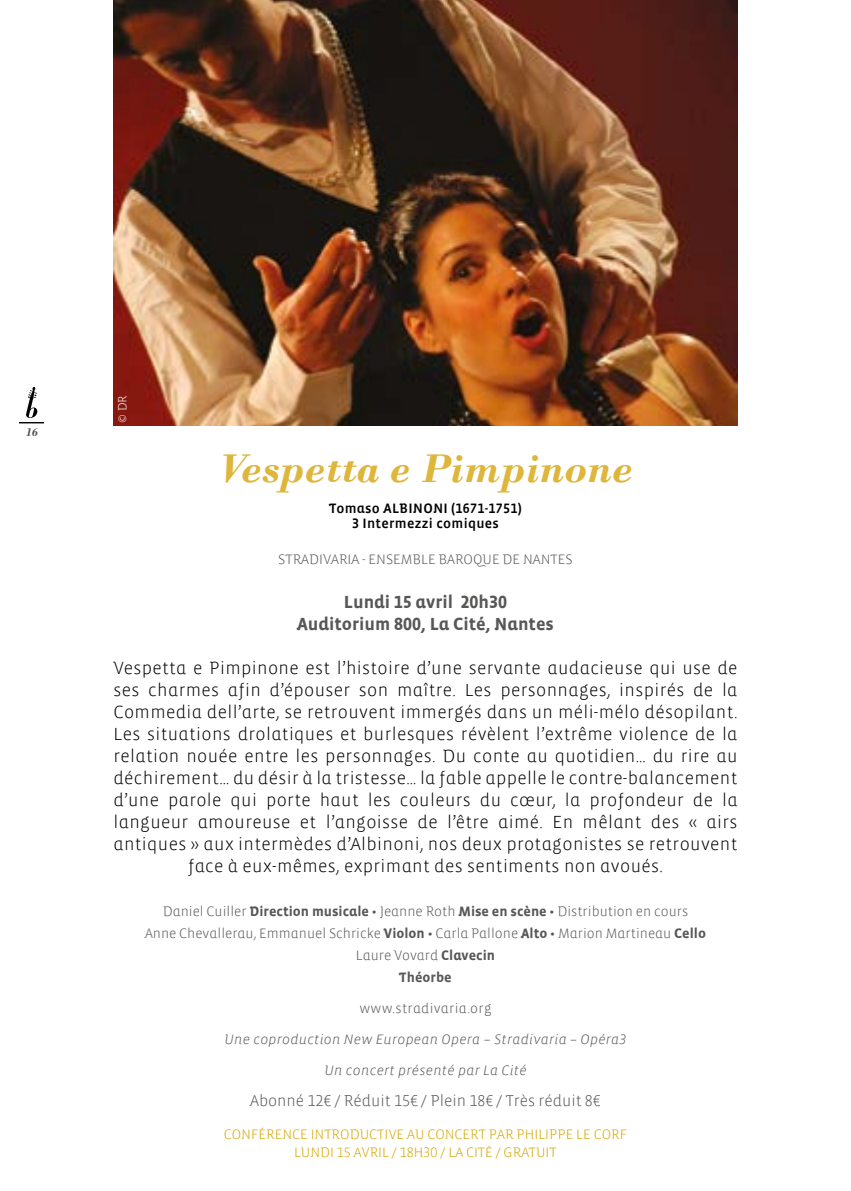
<style>
.page{position:relative;width:851px;height:1191px;background:#fff}
.page>*{position:absolute;margin:0;border:0;box-sizing:border-box;transform-origin:0 0}
.t1{font:italic 700 42px "Bodoni";color:#deb63c}
.t2{font:300 18px/22px "Vista Sans Alt";letter-spacing:.02em;color:#000;text-align:center}
.t3{font:700 18px/22px "Vista Sans Alt";color:#575756;text-align:center}
.t4{font:300 16px "Vista Sans Alt";color:#575756}
.t5{font:300 14px/22px "Vista Sans Alt";color:#575756;text-align:center}
.t6{font:300 14px/18px "Vista Sans Alt";color:#d4a500;text-align:center}
.t7{font:14px "Vista Sans Alt Light Ita";letter-spacing:.02em;color:#575756}
.t8{font:14px/15.4px "Vista Sans Alt Med";letter-spacing:.02em;color:#000;text-align:center}
.t9{font:300 14px "Vista Sans Alt";letter-spacing:.02em;color:#575756}
.t10{font:300 12px "Vista Sans Alt";color:#fff}
.t11{font:italic 700 12px "Bodoni";color:#575756}
.s1{font-weight:700}
.s2{font-family:"Vista Sans Alt Med";font-weight:400}
</style>
<div class="page">
<svg style="left:19px;top:387px;width:25px;height:36px"></svg>
<img style="left:113px;top:0;width:624px;height:425px">
<p class="t11" style="left:26px;top:425px;width:13px">16</p>
<p class="t10" style="left:116px;top:422px;width:29px;rotate:-90deg">© DR</p>
<h1 class="t1" style="left:218px;top:443px;width:416px">Vespetta e Pimpinone</h1>
<p class="t8" style="left:329px;top:500px;width:194px">Tomaso ALBINONI (1671-1751)<br>3 Intermezzi comiques</p>
<p class="t5" style="left:278px;top:548px;width:296px">STRADIVARIA - ENSEMBLE BAROQUE DE NANTES</p>
<p class="t3" style="left:297px;top:591px;width:258px">Lundi 15 avril 20h30<br>Auditorium 800, La Cité, Nantes</p>
<p class="t2" style="left:113px;top:657px;width:625px">Vespetta e Pimpinone est l’histoire d’une servante audacieuse qui use de ses charmes afin d’épouser son maître. Les personnages, inspirés de la Commedia dell’arte, se retrouvent immergés dans un méli-mélo désopilant.<br>Les situations drolatiques et burlesques révèlent l’extrême violence de la relation nouée entre les personnages. Du conte au quotidien… du rire au déchirement… du désir à la tristesse… la fable appelle le contre-balancement d’une parole qui porte haut les couleurs du cœur, la profondeur de la langueur amoureuse et l’angoisse de l’être aimé. En mêlant des « airs antiques » aux intermèdes d’Albinoni, nos deux protagonistes se retrouvent face à eux-mêmes, exprimant des sentiments non avoués.</p>
<p class="t5" style="left:145px;top:900px;width:562px">Daniel Cuiller <span class="s1">Direction musicale</span> <span class="s2">•</span> Jeanne Roth <span class="s1">Mise en scène</span> <span class="s2">•</span> Distribution en cours<br>Anne Chevallerau, Emmanuel Schricke <span class="s1">Violon</span> <span class="s2">•</span> Carla Pallone <span class="s1">Alto</span> <span class="s2">•</span> Marion Martineau <span class="s1">Cello </span>Laure Vovard <span class="s1">Clavecin<br>Théorbe</span></p>
<p class="t9" style="left:359px;top:1001px;width:134px">www.stradivaria.org</p>
<p class="t7" style="left:224px;top:1031px;width:403px">Une coproduction New European Opera – Stradivaria – Opéra3</p>
<p class="t7" style="left:324px;top:1063px;width:204px">Un concert présenté par La Cité</p>
<p class="t4" style="left:250px;top:1093px;width:352px">Abonné 12€ / Réduit 15€ / Plein 18€ / Très réduit 8€</p>
<p class="t6" style="left:224px;top:1125px;width:404px">CONFÉRENCE INTRODUCTIVE AU CONCERT PAR PHILIPPE LE CORF<br>LUNDI 15 AVRIL / 18H30 / LA CITÉ / GRATUIT</p>
</div>
